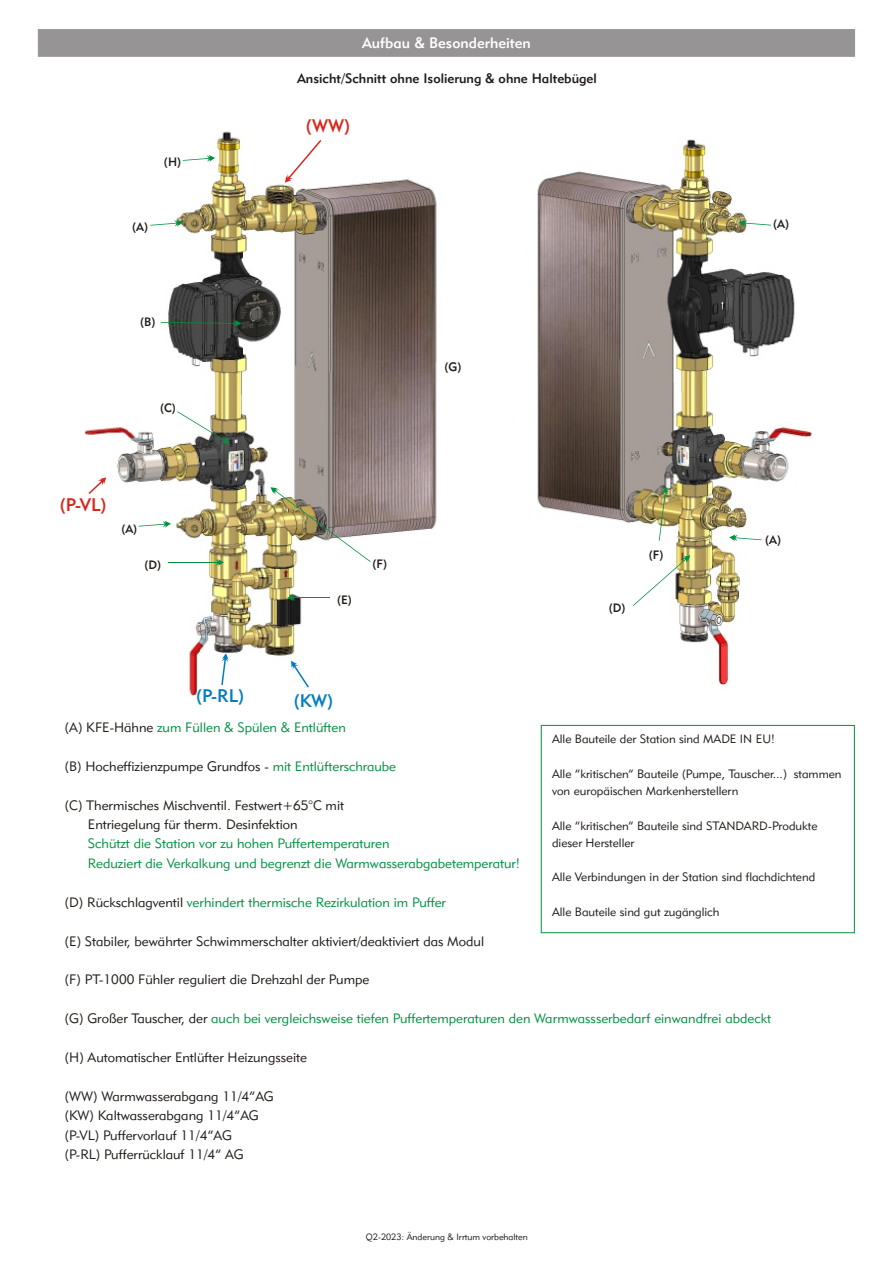
<style>
.page{position:relative;width:894px;height:1263px;background:#fff}
.page>*{position:absolute;margin:0;border:0;box-sizing:border-box;transform-origin:0 0}
.t1{font:18px "Geometr 415 Md BT";color:#d9261c}
.t2{font:18px "Geometr 415 Md BT";color:#007dc2}
.t3{font:15px "Geometr 415 Md BT";color:#fff}
.t4{font:13.5px/19.4px "Geometr 415 Lt BT";color:#1f1a17}
.t5{font:13.5px/19.4px "Geometr 415 Lt BT";color:#009140}
.t6{font:13.5px "Geometr 415 Md BT";color:#1f1a17}
.t7{font:12px/17.2px "Geometr 415 Lt BT";color:#1f1a17}
.t8{font:12px "Geometr 415 Md BT";color:#1f1a17}
.t9{font:9px "Geometr 415 Lt BT";color:#1f1a17}
.s1{color:#1f1a17}
.s2{color:#009140}
</style>
<div class="page">
<img style="left:537px;top:139px;width:276px;height:546px">
<img style="left:84px;top:131px;width:353px;height:565px">
<div style="left:38px;top:29px;width:817px;height:27px;background:#969494"></div>
<div style="left:541px;top:725px;width:314px;height:208px;border:1px solid #009140"></div>
<svg style="left:221px;top:653px;width:8px;height:32px"></svg>
<svg style="left:291px;top:661px;width:18px;height:27px"></svg>
<svg style="left:89px;top:477px;width:17px;height:17px"></svg>
<svg style="left:285px;top:140px;width:36px;height:43px"></svg>
<svg style="left:659px;top:486px;width:10px;height:55px"></svg>
<img style="left:270px;top:487px;width:101px;height:75px">
<svg style="left:161px;top:320px;width:80px;height:7px"></svg>
<svg style="left:177px;top:411px;width:53px;height:33px"></svg>
<hr style="left:169px;top:562px;width:52px;height:1px;background:#009140">
<svg style="left:216px;top:559px;width:8px;height:7px"></svg>
<svg style="left:633px;top:555px;width:57px;height:51px"></svg>
<hr style="left:290px;top:597px;width:40px;height:1px;background:#009140">
<svg style="left:287px;top:594px;width:9px;height:7px"></svg>
<svg style="left:150px;top:220px;width:33px;height:7px"></svg>
<svg style="left:139px;top:521px;width:32px;height:7px"></svg>
<svg style="left:729px;top:534px;width:33px;height:7px"></svg>
<svg style="left:739px;top:220px;width:32px;height:7px"></svg>
<svg style="left:183px;top:155px;width:32px;height:7px"></svg>
<p class="t3" style="left:362px;top:37px;width:170px">Aufbau &amp; Besonderheiten</p>
<p class="t6" style="left:297px;top:73px;width:301px">Ansicht/Schnitt ohne Isolierung &amp; ohne Haltebügel</p>
<p class="t8" style="left:164px;top:157px;width:19px">(H)</p>
<p class="t8" style="left:132px;top:221px;width:17px">(A)</p>
<h1 class="t1" style="left:306px;top:119px;width:46px">(WW)</h1>
<p class="t8" style="left:140px;top:317px;width:17px">(B)</p>
<p class="t8" style="left:160px;top:403px;width:17px">(C)</p>
<h1 class="t1" style="left:60px;top:497px;width:48px">(P-VL)</h1>
<p class="t8" style="left:121px;top:524px;width:17px">(A)</p>
<p class="t8" style="left:144px;top:560px;width:18px">(D)</p>
<p class="t8" style="left:337px;top:594px;width:16px">(E)</p>
<p class="t8" style="left:373px;top:559px;width:16px">(F)</p>
<h1 class="t2" style="left:196px;top:688px;width:49px">(P-RL)</h1>
<h1 class="t2" style="left:294px;top:693px;width:41px">(KW)</h1>
<p class="t8" style="left:445px;top:362px;width:18px">(G)</p>
<p class="t8" style="left:773px;top:219px;width:17px">(A)</p>
<p class="t8" style="left:609px;top:603px;width:18px">(D)</p>
<p class="t8" style="left:649px;top:550px;width:16px">(F)</p>
<p class="t8" style="left:765px;top:535px;width:17px">(A)</p>
<p class="t5" style="left:65px;top:719px;width:283px"><span class="s1">(A) KFE-Hähne</span> zum Füllen &amp; Spülen &amp; Entlüften</p>
<p class="t4" style="left:65px;top:758px;width:333px">(B) Hocheffizienzpumpe Grundfos - <span class="s2">mit Entlüfterschraube</span></p>
<p class="t4" style="left:88px;top:796px;width:258px;text-indent:-23px">(C) Thermisches Mischventil. Festwert+65°C mit<br>Entriegelung für therm. Desinfektion</p>
<p class="t7" style="left:552px;top:732px;width:224px">Alle Bauteile der Station sind MADE IN EU!</p>
<p class="t7" style="left:552px;top:766px;width:291px">Alle “kritischen” Bauteile (Pumpe, Tauscher...) stammen von europäischen Markenherstellern</p>
<p class="t7" style="left:552px;top:818px;width:267px">Alle “kritischen” Bauteile sind STANDARD-Produkte dieser Hersteller</p>
<p class="t7" style="left:552px;top:870px;width:265px">Alle Verbindungen in der Station sind flachdichtend</p>
<p class="t7" style="left:552px;top:904px;width:169px">Alle Bauteile sind gut zugänglich</p>
<p class="t5" style="left:88px;top:835px;width:434px">Schützt die Station vor zu hohen Puffertemperaturen<br>Reduziert die Verkalkung und begrenzt die Warmwasserabgabetemperatur!</p>
<p class="t5" style="left:65px;top:894px;width:382px"><span class="s1">(D) Rückschlagventil</span> verhindert thermische Rezirkulation im Puffer</p>
<p class="t4" style="left:65px;top:932px;width:421px">(E) Stabiler, bewährter Schwimmerschalter aktiviert/deaktiviert das Modul</p>
<p class="t4" style="left:65px;top:971px;width:306px">(F) PT-1000 Fühler reguliert die Drehzahl der Pumpe</p>
<p class="t5" style="left:65px;top:1010px;width:708px"><span class="s1">(G) Großer Tauscher, der</span> auch bei vergleichsweise tiefen Puffertemperaturen den Warmwassserbedarf einwandfrei abdeckt</p>
<p class="t4" style="left:65px;top:1049px;width:244px">(H) Automatischer Entlüfter Heizungsseite</p>
<p class="t4" style="left:65px;top:1088px;width:210px">(WW) Warmwasserabgang 11/4”AG (KW) Kaltwasserabgang 11/4”AG (P-VL) Puffervorlauf 11/4”AG<br>(P-RL) Pufferrücklauf 11/4” AG</p>
<p class="t9" style="left:366px;top:1233px;width:163px">Q2-2023: Änderung &amp; Irrtum vorbehalten</p>
</div>
